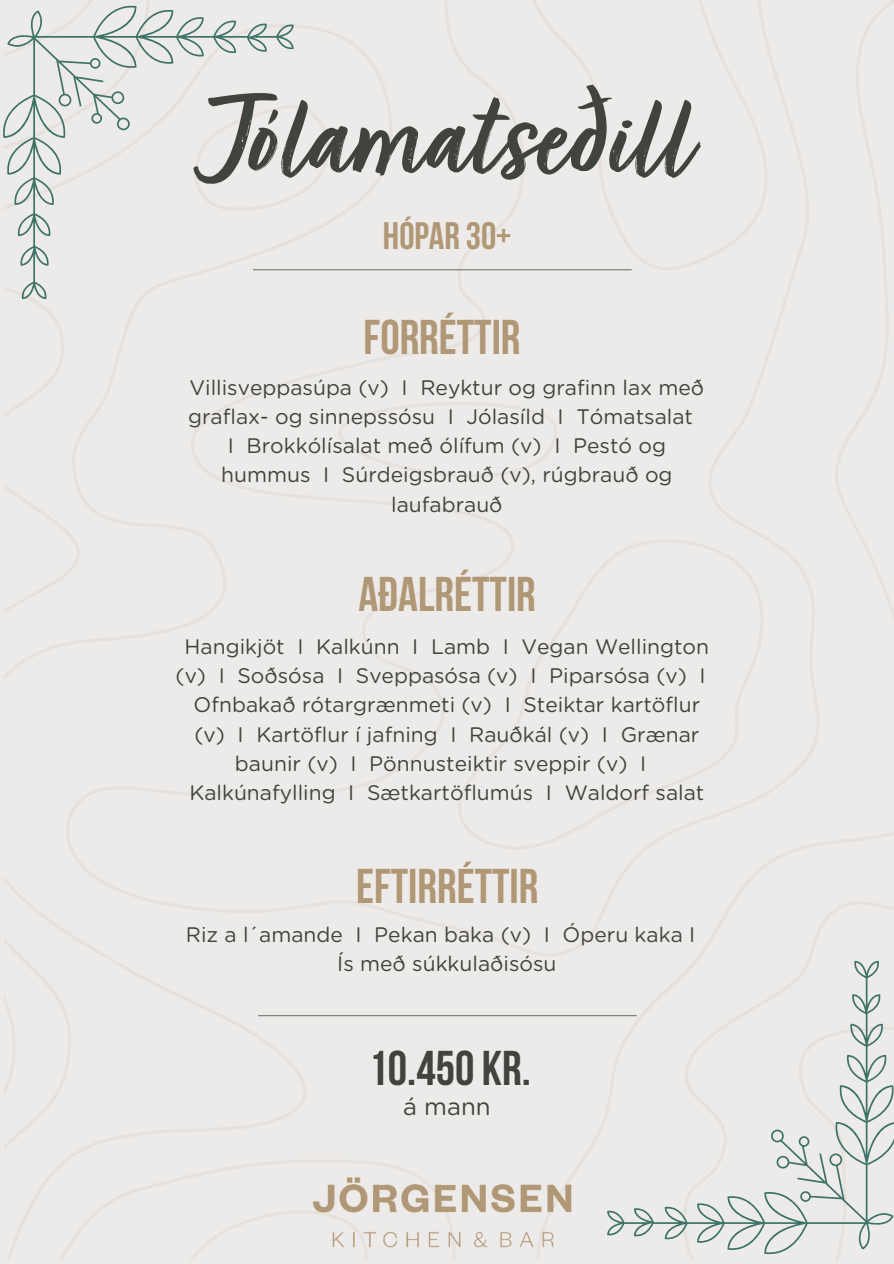
<style>
.page{position:relative;width:894px;height:1264px;background:#fff}
.page>*{position:absolute;margin:0;border:0;box-sizing:border-box;transform-origin:0 0}
.t1{font:131.1px "Turbinado Bold Pro";color:#41443e}
.t2{font:700 48.75px "Bebas Neue";color:#b09775}
.t3{font:700 48.75px "Bebas Neue";color:#41443e}
.t4{font:700 38.25px "Bebas Neue";color:#b09775}
.t5{font:24px "Gotham Rounded";color:#41443e}
.t6{font:21px/29.2px "Gotham Rounded";color:#41443e;text-align:center}
</style>
<div class="page">
<div style="left:0;top:1193px;width:893px;height:70px;background:#edebe9"></div>
<div style="left:0;top:1124px;width:606px;height:69px;background:#edebe9"></div>
<div style="left:0;top:1200px;width:632px;height:63px;background:#edebe9"></div>
<div style="left:0;top:836px;width:893px;height:288px;background:#edebe9"></div>
<div style="left:448px;top:836px;width:322px;height:17px;background:#edebe9"></div>
<div style="left:0;top:0;width:893px;height:836px;background:#edebe9"></div>
<div style="left:294px;top:98px;width:46px;height:114px;background:#edebe9"></div>
<div style="left:0;top:0;width:254px;height:776px;background:#edebe9"></div>
<hr style="left:253px;top:269px;width:378px;height:1px;background:#757971">
<hr style="left:258px;top:1015px;width:378px;height:1px;background:#757971">
<svg style="left:606px;top:960px;width:287px;height:297px;background:#e4e4e2"></svg>
<img style="left:302px;top:1143px;width:290px;height:120px">
<svg style="left:0;top:3px;width:294px;height:296px;background:#e5e5e2"></svg>
<p class="t1" style="left:202px;top:84px;width:491px">Jólamatseðill</p>
<p class="t4" style="left:383px;top:221px;width:130px">HÓPAR 30+</p>
<p class="t2" style="left:363px;top:318px;width:158px">FORRÉTTIR</p>
<p class="t6" style="left:188px;top:373px;width:517px">Villisveppasúpa (v) I Reyktur og grafinn lax með graflax- og sinnepssósu I Jólasíld I Tómatsalat I Brokkólísalat með ólífum (v) I Pestó og hummus I Súrdeigsbrauð (v), rúgbrauð og laufabrauð</p>
<p class="t2" style="left:358px;top:574px;width:179px">AÐALRÉTTIR</p>
<p class="t6" style="left:175px;top:632px;width:535px">Hangikjöt I Kalkúnn I Lamb I Vegan Wellington (v) I Soðsósa I Sveppasósa (v) I Piparsósa (v) I Ofnbakað rótargrænmeti (v) I Steiktar kartöflur (v) I Kartöflur í jafning I Rauðkál (v) I Grænar baunir (v) I Pönnusteiktir sveppir (v) I Kalkúnafylling I Sætkartöflumús I Waldorf salat</p>
<p class="t2" style="left:356px;top:866px;width:184px">EFTIRRÉTTIR</p>
<p class="t6" style="left:337px;top:921px;width:359px;text-align:left;text-indent:-151px">Riz a l´amande I Pekan baka (v) I Óperu kaka I<br>Ís með súkkulaðisósu</p>
<p class="t3" style="left:368px;top:1047px;width:164px">10.450 KR.</p>
<p class="t5" style="left:403px;top:1095px;width:89px">á mann</p>
</div>
